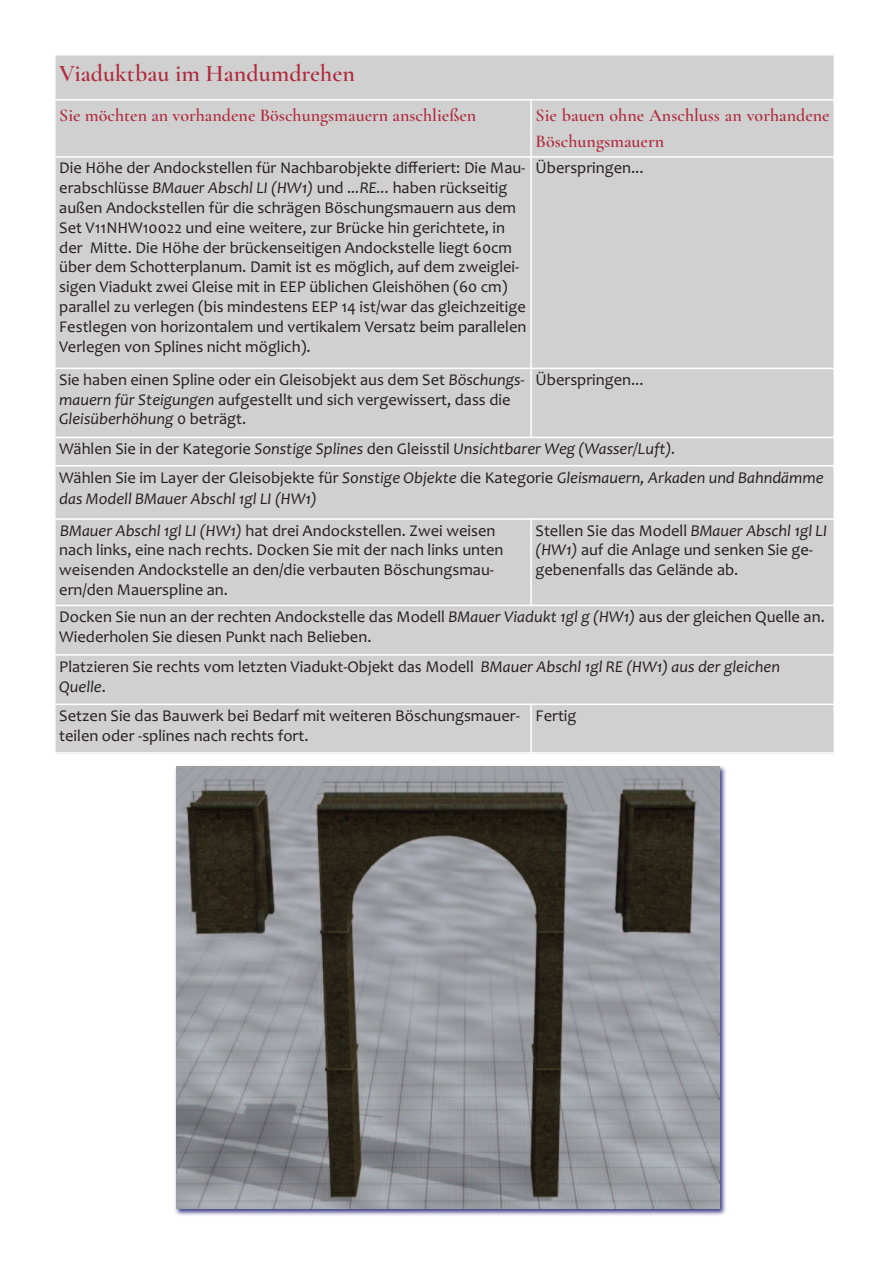
<style>
.page{position:relative;width:893px;height:1263px;background:#fff}
.page>*{position:absolute;margin:0;border:0;box-sizing:border-box;transform-origin:0 0}
.t1{font:600 24px "Cormorant Garamond";color:#af2a3c}
.t2{font:600 18px/26.1px "Cormorant Garamond";color:#af2a3c}
.t3{font:16.5px/19.8px "Candara";color:#231f20}
.t4{font:italic 16.5px/29.4px "Candara";color:#231f20}
.s1{font-style:italic}
.s2{font-style:normal}
</style>
<div class="page">
<div style="left:54px;top:54px;width:780px;height:46px;background:#d0d0d0"></div>
<div style="left:54px;top:100px;width:477px;height:57px;background:#d0d0d0"></div>
<div style="left:531px;top:100px;width:304px;height:57px;background:#d0d0d0"></div>
<div style="left:54px;top:157px;width:477px;height:211px;background:#d0d0d0"></div>
<div style="left:531px;top:157px;width:304px;height:211px;background:#d0d0d0"></div>
<div style="left:54px;top:368px;width:477px;height:69px;background:#d0d0d0"></div>
<div style="left:531px;top:368px;width:304px;height:69px;background:#d0d0d0"></div>
<div style="left:54px;top:437px;width:780px;height:29px;background:#d0d0d0"></div>
<div style="left:54px;top:466px;width:780px;height:53px;background:#d0d0d0"></div>
<div style="left:54px;top:519px;width:477px;height:86px;background:#d0d0d0"></div>
<div style="left:531px;top:519px;width:304px;height:86px;background:#d0d0d0"></div>
<div style="left:54px;top:605px;width:780px;height:50px;background:#d0d0d0"></div>
<div style="left:54px;top:655px;width:780px;height:49px;background:#d0d0d0"></div>
<div style="left:54px;top:704px;width:477px;height:50px;background:#d0d0d0"></div>
<div style="left:531px;top:704px;width:304px;height:50px;background:#d0d0d0"></div>
<hr style="left:54px;top:54px;width:2px;height:700px;background:#fff">
<hr style="left:530px;top:99px;width:2px;height:339px;background:#fff">
<hr style="left:530px;top:518px;width:2px;height:88px;background:#fff">
<hr style="left:530px;top:704px;width:2px;height:50px;background:#fff">
<hr style="left:833px;top:54px;width:2px;height:700px;background:#fff">
<hr style="left:54px;top:54px;width:781px;height:2px;background:#fff">
<hr style="left:54px;top:99px;width:781px;height:2px;background:#fff">
<hr style="left:54px;top:156px;width:781px;height:2px;background:#fff">
<hr style="left:54px;top:368px;width:781px;height:1px;background:#fff">
<hr style="left:54px;top:437px;width:781px;height:1px;background:#fff">
<hr style="left:54px;top:465px;width:781px;height:1px;background:#fff">
<hr style="left:54px;top:518px;width:781px;height:2px;background:#fff">
<hr style="left:54px;top:605px;width:781px;height:1px;background:#fff">
<hr style="left:54px;top:654px;width:781px;height:2px;background:#fff">
<hr style="left:54px;top:704px;width:781px;height:1px;background:#fff">
<hr style="left:54px;top:752px;width:781px;height:2px;background:#fff">
<img style="left:175px;top:766px;width:551px;height:450px">
<img style="left:176px;top:767px;width:543px;height:442px">
<h1 class="t1" style="left:59px;top:58px;width:297px">Viaduktbau im Handumdrehen</h1>
<p class="t2" style="left:59px;top:102px;width:418px">Sie möchten an vorhandene Böschungsmauern anschließen</p>
<p class="t2" style="left:536px;top:102px;width:296px">Sie bauen ohne Anschluss an vorhandene<br>Böschungsmauern</p>
<p class="t3" style="left:59px;top:158px;width:469px">Die Höhe der Andockstellen für Nachbarobjekte differiert: Die Mau&shy;erabschlüsse <span class="s1">BMauer Abschl LI (HW1)</span> und .<span class="s1">..RE...</span> haben rückseitig außen Andockstellen für die schrägen Böschungsmauern aus dem Set V11NHW10022 und eine weitere, zur Brücke hin gerichtete, in der Mitte. Die Höhe der brückenseitigen Andockstelle liegt 60cm über dem Schotterplanum. Damit ist es möglich, auf dem zweiglei&shy;sigen Viadukt zwei Gleise mit in EEP üblichen Gleishöhen (60 cm) parallel zu verlegen (bis mindestens EEP 14 ist/war das gleichzeitige Festlegen von horizontalem und vertikalem Versatz beim parallelen Verlegen von Splines nicht möglich).</p>
<p class="t3" style="left:536px;top:158px;width:109px">Überspringen...</p>
<p class="t3" style="left:59px;top:369px;width:467px">Sie haben einen Spline oder ein Gleisobjekt aus dem Set <span class="s1">Böschungs&shy;mauern für Steigungen</span> aufgestellt und sich vergewissert, dass die<br><span class="s1">Gleisüberhöhung</span> 0 beträgt.</p>
<p class="t3" style="left:536px;top:369px;width:109px">Überspringen...</p>
<p class="t4" style="left:59px;top:433px;width:766px"><span class="s2">Wählen Sie in der Kategorie</span> Sonstige Splines <span class="s2">den Gleisstil</span> Unsichtbarer Weg (Wasser/Luft).<br><span class="s2">Wählen Sie im Layer der Gleisobjekte für</span> Sonstige Objekte <span class="s2">die Kategorie</span> Gleismauern, Arkaden und Bahndämme</p>
<p class="t4" style="left:59px;top:482px;width:438px;line-height:31.7px">das Modell BMauer Abschl 1gl LI (HW1)<br>BMauer Abschl 1gl LI (HW1) <span class="s2">hat drei Andockstellen. Zwei weisen</span></p>
<p class="t3" style="left:59px;top:540px;width:446px">nach links, eine nach rechts. Docken Sie mit der nach links unten weisenden Andockstelle an den/die verbauten Böschungsmau&shy;ern/den Mauerspline an.</p>
<p class="t3" style="left:536px;top:520px;width:293px">Stellen Sie das Modell <span class="s1">BMauer Abschl 1gl LI (HW1)</span> auf die Anlage und senken Sie ge&shy;gebenenfalls das Gelände ab.</p>
<p class="t3" style="left:59px;top:606px;width:767px">Docken Sie nun an der rechten Andockstelle das Modell <span class="s1">BMauer Viadukt 1gl g (HW1)</span> aus der gleichen Quelle an.<br>Wiederholen Sie diesen Punkt nach Belieben.</p>
<p class="t3" style="left:59px;top:656px;width:722px">Platzieren Sie rechts vom letzten Viadukt-Objekt das Modell <span class="s1">BMauer Abschl 1gl RE (HW1) aus der gleichen<br>Quelle</span>.</p>
<p class="t3" style="left:59px;top:705px;width:462px">Setzen Sie das Bauwerk bei Bedarf mit weiteren Böschungsmauer&shy;teilen oder -splines nach rechts fort.</p>
<p class="t3" style="left:536px;top:705px;width:42px">Fertig</p>
</div>
